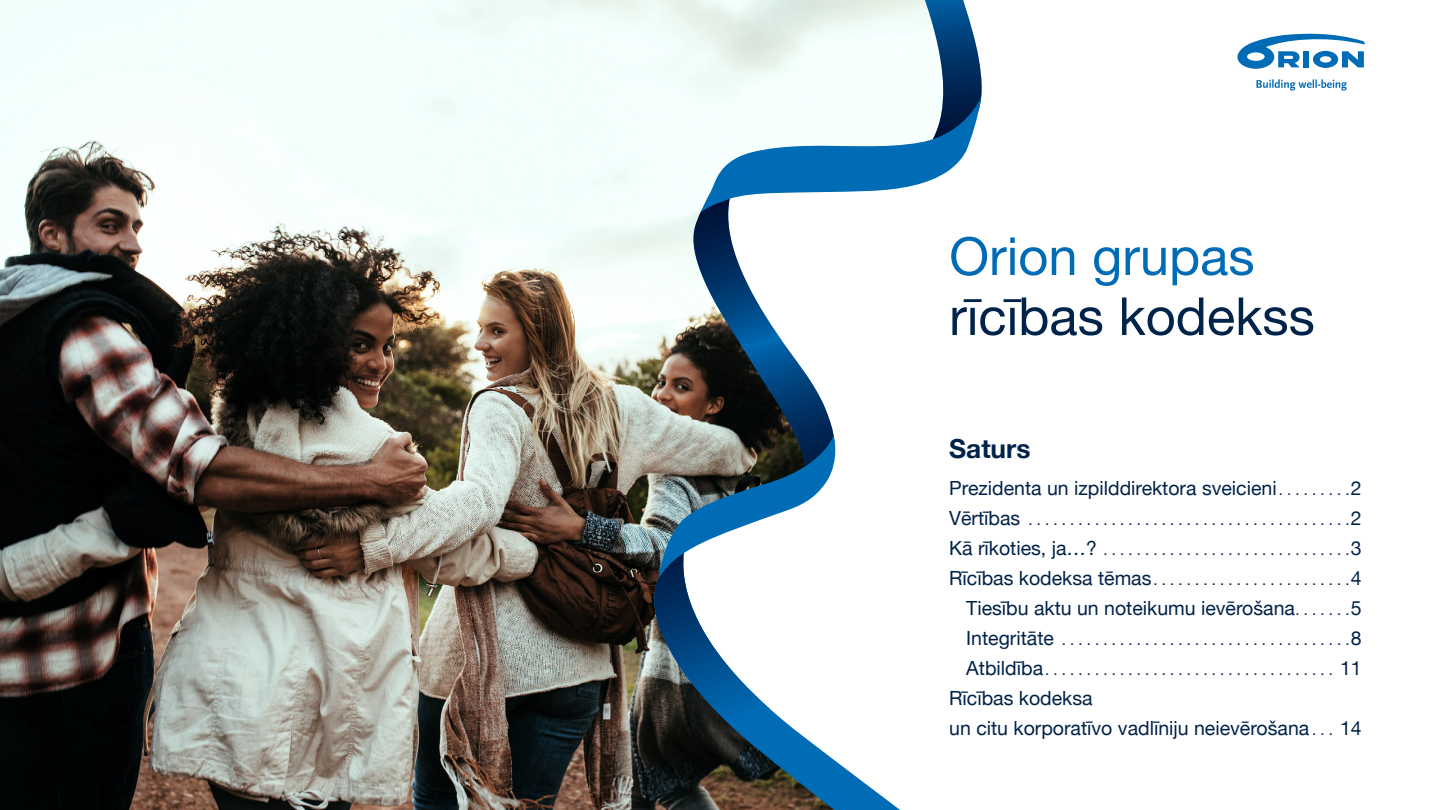
<style>
.page{position:relative;width:1440px;height:810px;background:#fff}
.page>*{position:absolute;margin:0;border:0;box-sizing:border-box;transform-origin:0 0}
.t1{font:52.5px "Helvetica Neue";color:#00234a}
.t2{font:52.5px "Helvetica Neue";color:#006cb6}
.t3{font:700 26.25px "Helvetica Neue";color:#00234a}
.t4{font:19.5px/30px "Helvetica Neue";color:#00234a}
.t5{font:15px/30px "Helvetica Neue";color:#00234a;text-align:justify}
.s1{font-size:15px}
.s2{font-size:19.5px}
</style>
<div class="page">
<img style="left:0;top:0;width:648px;height:810px">
<svg style="left:648px;top:0;width:670px;height:515px"></svg>
<svg style="left:691px;top:189px;width:150px;height:246px"></svg>
<svg style="left:648px;top:515px;width:252px;height:295px"></svg>
<svg style="left:651px;top:435px;width:190px;height:288px"></svg>
<svg style="left:693px;top:0;width:290px;height:261px"></svg>
<svg style="left:1237px;top:34px;width:128px;height:35px"></svg>
<svg style="left:1256px;top:79px;width:91px;height:12px"></svg>
<h1 class="t2" style="left:949px;top:218px;width:307px">Orion grupas</h1>
<h1 class="t1" style="left:949px;top:278px;width:367px">rīcības kodekss</h1>
<h2 class="t3" style="left:949px;top:428px;width:83px">Saturs</h2>
<h3 class="t4" style="left:949px;top:474px;width:414px">Prezidenta un izpilddirektora sveicieni <span class="s1">. . . . . . . .</span> 2</h3>
<p class="t5" style="left:949px;top:506px;width:414px"><span class="s2">Vērtības</span> . . . . . . . . . . . . . . . . . . . . . . . . . . . . . . . . . . . . . . <span class="s2">2<br>Kā rīkoties, ja…?</span> . . . . . . . . . . . . . . . . . . . . . . . . . . . . . <span class="s2">3<br>Rīcības kodeksa tēmas</span> . . . . . . . . . . . . . . . . . . . . . . . <span class="s2">4</span></p>
<h3 class="t4" style="left:966px;top:594px;width:397px">Tiesību aktu un noteikumu ievērošana <span class="s1">. . . . . .</span> 5</h3>
<p class="t5" style="left:966px;top:626px;width:397px"><span class="s2">Integritāte</span> . . . . . . . . . . . . . . . . . . . . . . . . . . . . . . . . . . <span class="s2">8<br>Atbildība</span> . . . . . . . . . . . . . . . . . . . . . . . . . . . . . . . . . . . <span class="s2">11</span></p>
<h3 class="t4" style="left:949px;top:684px;width:414px">Rīcības kodeksa<br>un citu korporatīvo vadlīniju neievērošana <span class="s1">. . .</span> 14</h3>
</div>
